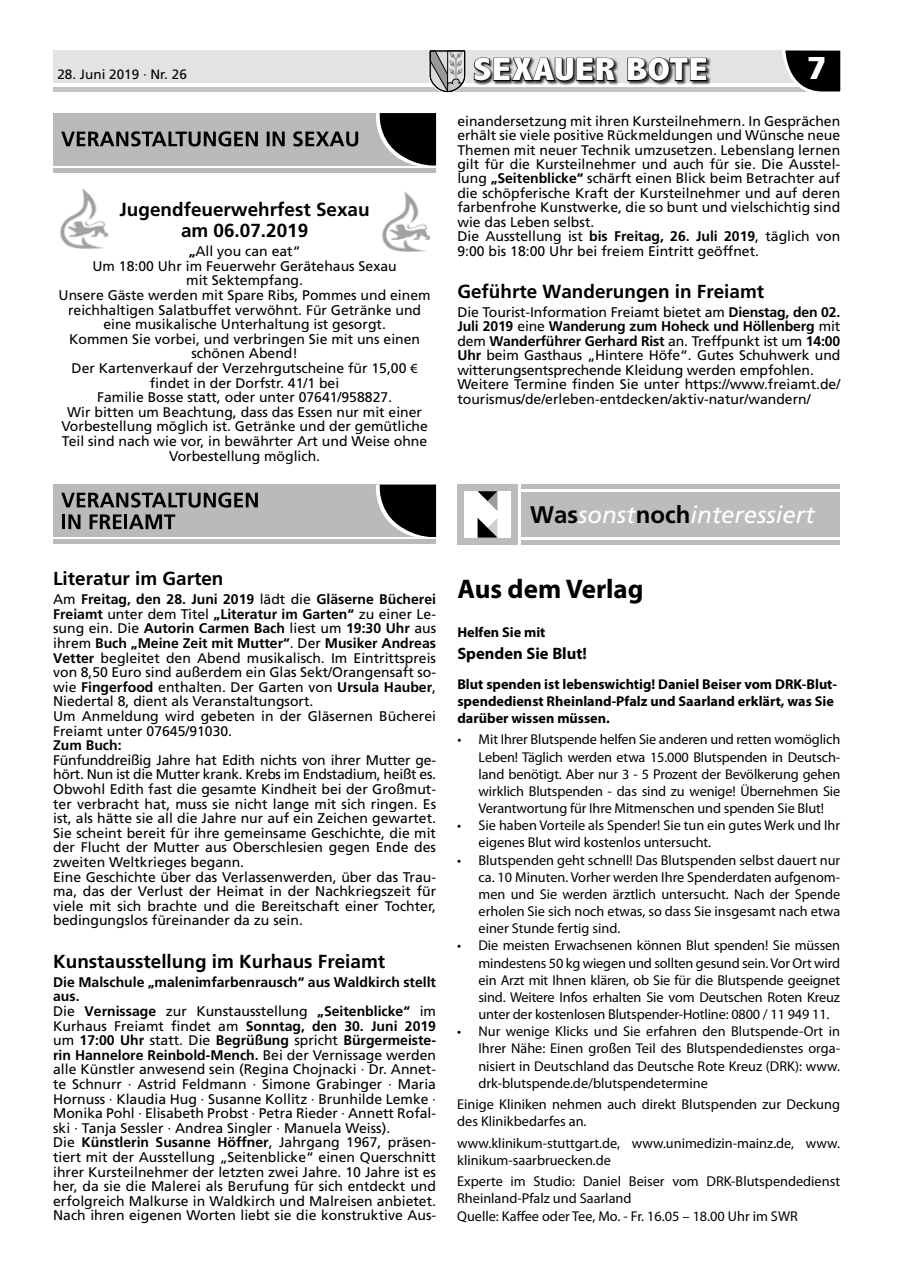
<style>
.page{position:relative;width:902px;height:1280px;background:#fff}
.page>*{position:absolute;margin:0;border:0;box-sizing:border-box;transform-origin:0 0}
.t1{font:800 condensed 32.25px "Abadi";letter-spacing:.01em;color:#fff;scale:1.26 1}
.t2{font:900 31.5px "Frutiger";color:#fff}
.t3{font:700 27px "Myriad Pro";color:#000}
.t4{font:italic 24px "Frutiger";color:#fff}
.t5{font:700 18.9px/21.1px "Frutiger";color:#000;text-align:center}
.t6{font:700 16.5px "Myriad Pro";color:#000}
.t7{font:14.25px/17.1px "Myriad Pro";color:#000;text-align:justify}
.t8{font:700 14.25px/17.1px "Myriad Pro";color:#000}
.t9{font:13.95px/14.5px "Frutiger";color:#000}
.t10{font:700 13.95px "Frutiger";color:#000}
.t11{font:13.5px "Frutiger";color:#000}
.s1{font-weight:700}
.s2{font-family:"Myriad Pro"}
.s3{font-weight:700;font-style:normal;color:#000}
</style>
<div class="page">
<hr style="left:53px;top:87px;width:787px;height:4px;background:#c4c4c4">
<div style="left:53px;top:51px;width:787px;height:32px;background:#e3e3e3"></div>
<svg style="left:780px;top:50px;width:61px;height:42px"></svg>
<svg style="left:429px;top:50px;width:37px;height:43px"></svg>
<div style="left:474px;top:57px;width:237px;height:28px;background:#000;opacity:.75"></div>
<svg style="left:473px;top:57px;width:143px;height:25px;background:#535353"></svg>
<svg style="left:626px;top:57px;width:81px;height:25px;background:#565656"></svg>
<div style="left:53px;top:113px;width:383px;height:52px;background:#bababa"></div>
<hr style="left:53px;top:168px;width:383px;height:4px;background:#bababa">
<svg style="left:61px;top:113px;width:375px;height:53px"></svg>
<img style="left:382px;top:192px;width:49px;height:60px">
<img style="left:60px;top:189px;width:49px;height:60px">
<div style="left:53px;top:485px;width:383px;height:52px;background:#bababa"></div>
<hr style="left:53px;top:540px;width:383px;height:4px;background:#bababa">
<svg style="left:61px;top:492px;width:197px;height:16px"></svg>
<hr style="left:62px;top:514px;width:3px;height:15px;background:#000">
<svg style="left:68px;top:514px;width:12px;height:15px"></svg>
<svg style="left:90px;top:514px;width:32px;height:15px"></svg>
<hr style="left:124px;top:514px;width:3px;height:15px;background:#000">
<svg style="left:129px;top:514px;width:46px;height:15px"></svg>
<svg style="left:373px;top:485px;width:63px;height:55px"></svg>
<div style="left:521px;top:492px;width:319px;height:45px;background:#bcbcbc"></div>
<hr style="left:521px;top:540px;width:319px;height:4px;background:#bcbcbc">
<div style="left:521px;top:484px;width:319px;height:5px;background:#bcbcbc"></div>
<div style="left:457px;top:484px;width:60px;height:60px;background:#bcbcbc"></div>
<div style="left:464px;top:491px;width:46px;height:47px;background:#fff"></div>
<svg style="left:477px;top:518px;width:20px;height:20px"></svg>
<svg style="left:477px;top:491px;width:20px;height:20px"></svg>
<p class="t11" style="left:57px;top:66px;width:131px">28. Juni 2019 · Nr. 26</p>
<h1 class="t1" style="left:473px;top:52px;width:188px">SEXAUER BOTE</h1>
<h2 class="t2" style="left:807px;top:49px;width:21px">7</h2>
<h3 class="t5" style="left:120px;top:199px;width:251px">Jugendfeuerwehrfest Sexau am 06.07.2019</h3>
<p class="t9" style="left:59px;top:244px;width:373px;text-align:center"><span class="s1">„</span>All you can eat“<br>Um 18:00 Uhr im Feuerwehr Gerätehaus Sexau<br>mit Sektempfang.<br>Unsere Gäste werden mit Spare Ribs, Pommes und einem reichhaltigen Salatbuffet verwöhnt. Für Getränke und eine musikalische Unterhaltung ist gesorgt.<br>Kommen Sie vorbei, und verbringen Sie mit uns einen schönen Abend!<br>Der Kartenverkauf der Verzehrgutscheine für 15,00 <span class="s2">€ </span>findet in der Dorfstr. 41/1 bei<br>Familie Bosse statt, oder unter 07641/958827.<br>Wir bitten um Beachtung, dass das Essen nur mit einer Vorbestellung möglich ist. Getränke und der gemütliche Teil sind nach wie vor, in bewährter Art und Weise ohne Vorbestellung möglich.</p>
<h3 class="t5" style="left:53px;top:568px;width:172px">Literatur im Garten</h3>
<p class="t9" style="left:53px;top:592px;width:384px">Am <span class="s1">Freitag, den 28. Juni 2019</span> lädt die <span class="s1">Gläserne Bücherei Freiamt</span> unter dem Titel <span class="s1">„Literatur im Garten“</span> zu einer Le&shy;sung ein. Die <span class="s1">autorin Carmen Bach</span> liest um <span class="s1">19:30 uhr</span> aus ihrem <span class="s1">Buch „Meine Zeit mit Mutter“</span>. Der <span class="s1">Musiker andreas Vetter</span> begleitet den Abend musikalisch. Im Eintrittspreis von 8,50 Euro sind außerdem ein Glas Sekt/Orangensaft so&shy;wie <span class="s1">Fingerfood</span> enthalten. Der Garten von <span class="s1">ursula Hauber</span>, Niedertal 8, dient als Veranstaltungsort.<br>Um Anmeldung wird gebeten in der Gläsernen Bücherei Freiamt unter 07645/91030.</p>
<p class="t10" style="left:53px;top:737px;width:70px">Zum Buch:</p>
<p class="t9" style="left:53px;top:752px;width:384px">Fünfunddreißig Jahre hat Edith nichts von ihrer Mutter ge&shy;hört. Nun ist die Mutter krank. Krebs im Endstadium, heißt es.<br>Obwohl Edith fast die gesamte Kindheit bei der Großmut&shy;ter verbracht hat, muss sie nicht lange mit sich ringen. Es ist, als hätte sie all die Jahre nur auf ein Zeichen gewartet.<br>Sie scheint bereit für ihre gemeinsame Geschichte, die mit der Flucht der Mutter aus Oberschlesien gegen Ende des zweiten Weltkrieges begann.<br>Eine Geschichte über das Verlassenwerden, über das Trau&shy;ma, das der Verlust der Heimat in der Nachkriegszeit für viele mit sich brachte und die Bereitschaft einer Tochter, bedingungslos füreinander da zu sein.</p>
<h3 class="t5" style="left:53px;top:951px;width:333px">Kunstausstellung im Kurhaus Freiamt</h3>
<p class="t9" style="left:53px;top:974px;width:384px"><span class="s1">Die Malschule „malenimfarbenrausch“ aus Waldkirch stellt aus.<br></span>Die <span class="s1">Vernissage</span> zur Kunstausstellung <span class="s1">„Seitenblicke“</span> im Kurhaus Freiamt findet am <span class="s1">Sonntag, den 30. Juni 2019 </span>um <span class="s1">17:00 uhr</span> statt. Die <span class="s1">Begrüßung</span> spricht <span class="s1">Bürgermeiste&shy;rin Hannelore Reinbold-Mench.</span> Bei der Vernissage werden alle Künstler anwesend sein (Regina Chojnacki · Dr. Annet&shy;te Schnurr · Astrid Feldmann · Simone Grabinger · Maria Hornuss · Klaudia Hug · Susanne Kollitz · Brunhilde Lemke · Monika Pohl · Elisabeth Probst · Petra Rieder · Annett Rofal&shy;ski · Tanja Sessler · Andrea Singler · Manuela Weiss).<br>Die <span class="s1">Künstlerin Susanne Höffner</span>, Jahrgang 1967, präsen&shy;tiert mit der Ausstellung „Seitenblicke“ einen Querschnitt ihrer Kursteilnehmer der letzten zwei Jahre. 10 Jahre ist es her, da sie die Malerei als Berufung für sich entdeckt und erfolgreich Malkurse in Waldkirch und Malreisen anbietet.<br>Nach ihren eigenen Worten liebt sie die konstruktive Aus-</p>
<p class="t9" style="left:457px;top:113px;width:384px">einandersetzung mit ihren Kursteilnehmern. In Gesprächen erhält sie viele positive Rückmeldungen und Wünsche neue Themen mit neuer Technik umzusetzen. Lebenslang lernen gilt für die Kursteilnehmer und auch für sie. Die Ausstel&shy;lung <span class="s1">„Seitenblicke“</span> schärft einen Blick beim Betrachter auf die schöpferische Kraft der Kursteilnehmer und auf deren farbenfrohe Kunstwerke, die so bunt und vielschichtig sind wie das Leben selbst.<br>Die Ausstellung ist <span class="s1">bis Freitag, 26. Juli 2019</span>, täglich von 9:00 bis 18:00 Uhr bei freiem Eintritt geöffnet.</p>
<h3 class="t5" style="left:457px;top:281px;width:308px">Geführte Wanderungen in Freiamt</h3>
<p class="t9" style="left:457px;top:305px;width:384px">Die Tourist-Information Freiamt bietet am <span class="s1">Dienstag, den 02.<br>Juli 2019</span> eine <span class="s1">Wanderung zum Hoheck und Höllenberg</span> mit dem <span class="s1">Wanderführer Gerhard Rist</span> an. Treffpunkt ist um <span class="s1">14:00 uhr</span> beim Gasthaus „Hintere Höfe“. Gutes Schuhwerk und witterungsentsprechende Kleidung werden empfohlen.<br>Weitere Termine finden Sie unter https://www.freiamt.de/ tourismus/de/erleben-entdecken/aktiv-natur/wandern/</p>
<h3 class="t4" style="left:530px;top:501px;width:286px"><span class="s3">Was</span>sonst<span class="s3">noch</span>interessiert</h3>
<h3 class="t3" style="left:457px;top:571px;width:188px">Aus dem Verlag</h3>
<p class="t8" style="left:457px;top:623px;width:90px">Helfen Sie mit</p>
<p class="t6" style="left:457px;top:642px;width:131px">Spenden Sie Blut!</p>
<p class="t8" style="left:457px;top:675px;width:381px">Blut spenden ist lebenswichtig! Daniel Beiser vom DRK-Blut&shy;spendedienst Rheinland-Pfalz und Saarland erklärt, was Sie darüber wissen müssen.</p>
<p class="t7" style="left:478px;top:731px;width:363px;text-indent:-21px">• Mit Ihrer Blutspende helfen Sie anderen und retten womöglich Leben! Täglich werden etwa 15.000 Blutspenden in Deutsch&shy;land benötigt. Aber nur 3 - 5 Prozent der Bevölkerung gehen wirklich Blutspenden - das sind zu wenige! Übernehmen Sie Verantwortung für Ihre Mitmenschen und spenden Sie Blut!</p>
<p class="t7" style="left:478px;top:817px;width:363px;text-indent:-21px">• Sie haben Vorteile als Spender! Sie tun ein gutes Werk und Ihr eigenes Blut wird kostenlos untersucht.</p>
<p class="t7" style="left:478px;top:851px;width:363px;text-indent:-21px">• Blutspenden geht schnell! Das Blutspenden selbst dauert nur ca. 10 Minuten. Vorher werden Ihre Spenderdaten aufgenom&shy;men und Sie werden ärztlich untersucht. Nach der Spende erholen Sie sich noch etwas, so dass Sie insgesamt nach etwa einer Stunde fertig sind.</p>
<p class="t7" style="left:478px;top:937px;width:363px;text-indent:-21px">• Die meisten Erwachsenen können Blut spenden! Sie müssen mindestens 50 kg wiegen und sollten gesund sein.Vor Ort wird ein Arzt mit Ihnen klären, ob Sie für die Blutspende geeignet sind. Weitere Infos erhalten Sie vom Deutschen Roten Kreuz unter der kostenlosen Blutspender-Hotline: 0800 / 11 949 11.</p>
<p class="t7" style="left:478px;top:1023px;width:363px;text-indent:-21px">• Nur wenige Klicks und Sie erfahren den Blutspende-Ort in Ihrer Nähe: Einen großen Teil des Blutspendedienstes orga&shy;nisiert in Deutschland das Deutsche Rote Kreuz (DRK): www. drk-blutspende.de/blutspendetermine</p>
<p class="t7" style="left:457px;top:1095px;width:384px">Einige Kliniken nehmen auch direkt Blutspenden zur Deckung des Klinikbedarfes an.</p>
<p class="t7" style="left:457px;top:1134px;width:384px">www.klinikum-stuttgart.de, www.unimedizin-mainz.de, www. klinikum-saarbruecken.de</p>
<p class="t7" style="left:457px;top:1173px;width:384px;text-align:left">Experte im Studio: Daniel Beiser vom DRK-Blutspendedienst<br>Rheinland-Pfalz und Saarland<br>Quelle: Kaffee oder Tee, Mo. - Fr. 16.05 – 18.00 Uhr im SWR</p>
</div>
